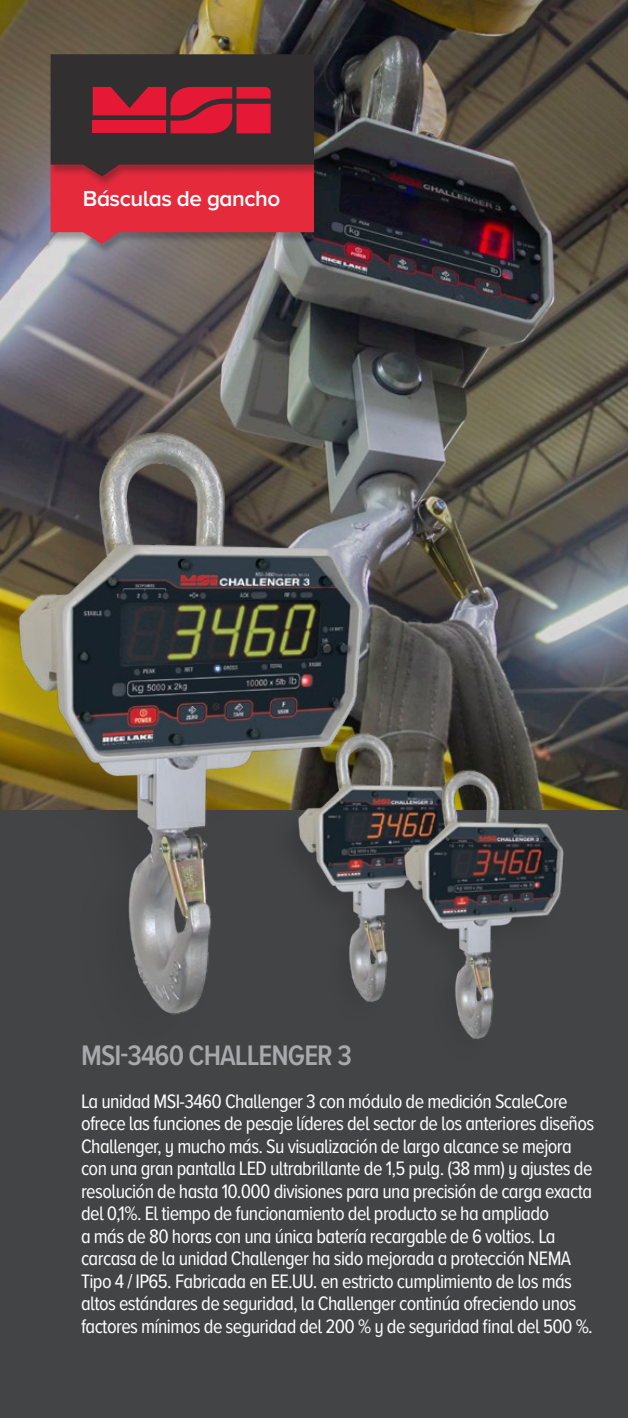
<style>
.page{position:relative;width:628px;height:1418px;background:#fff}
.page>*{position:absolute;margin:0;border:0;box-sizing:border-box;transform-origin:0 0}
.Product_Head_TOC_Pull{font:600 29.25px "Proxima Nova A Cond";letter-spacing:-.03em;color:#a8a9ad}
.Product_Headers{font:600 22.5px "Proxima Nova A";letter-spacing:-.02em;color:#fff}
.FEATURES_Head{font:20.25px/22.5px "Proxima Nova A Cond";letter-spacing:-.03em;color:#fff}
</style>
<div class="page">
<img style="left:0;top:0;width:628px;height:810px">
<div style="left:0;top:810px;width:628px;height:608px;background:#434445"></div>
<div style="left:49px;top:163px;width:274px;height:92px;background:#231f20;opacity:.35"></div>
<div style="left:49px;top:55px;width:274px;height:133px;background:#231f20;opacity:.35"></div>
<img style="left:0;top:415px;width:398px;height:600px">
<img style="left:262px;top:725px;width:211px;height:290px">
<img style="left:368px;top:762px;width:211px;height:277px">
<svg style="left:51px;top:54px;width:263px;height:190px;background:#882e38"></svg>
<div style="left:93px;top:121px;width:73px;height:12px;background:#e51836"></div>
<p class="Product_Headers" style="left:83px;top:182px;width:199px">Básculas de gancho</p>
<p class="Product_Head_TOC_Pull" style="left:81px;top:1033px;width:272px">MSI-3460 CHALLENGER 3</p>
<p class="FEATURES_Head" style="left:81px;top:1089px;width:515px">La unidad MSI-3460 Challenger 3 con módulo de medición ScaleCore ofrece las funciones de pesaje líderes del sector de los anteriores diseños Challenger, y mucho más. Su visualización de largo alcance se mejora con una gran pantalla LED ultrabrillante de 1,5 pulg. (38 mm) y ajustes de resolución de hasta 10.000 divisiones para una precisión de carga exacta del 0,1%. El tiempo de funcionamiento del producto se ha ampliado<br>a más de 80 horas con una única batería recargable de 6 voltios. La carcasa de la unidad Challenger ha sido mejorada a protección NEMA Tipo 4 / IP65. Fabricada en EE.UU. en estricto cumplimiento de los más altos estándares de seguridad, la Challenger continúa ofreciendo unos factores mínimos de seguridad del 200 % y de seguridad final del 500 %.</p>
</div>
